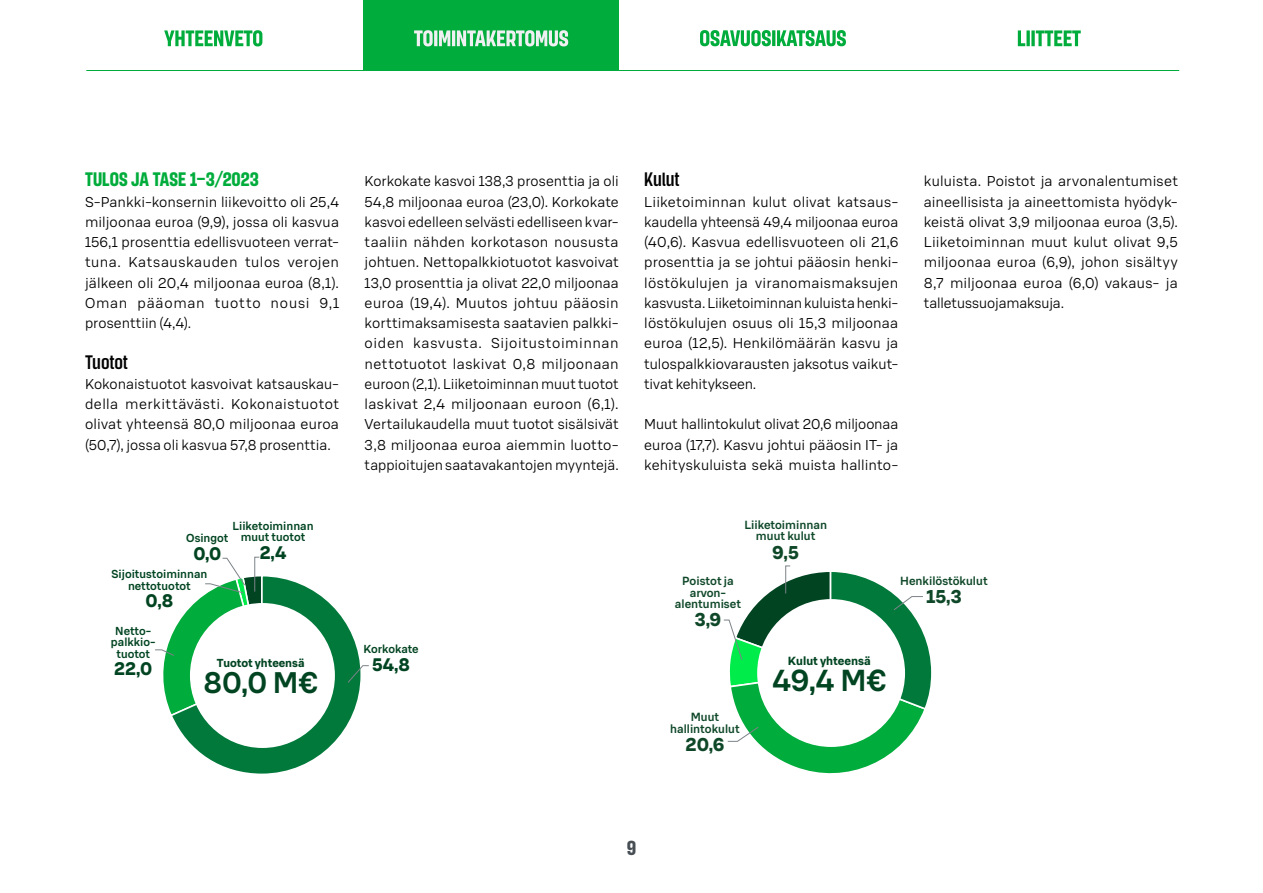
<style>
.page{position:relative;width:1263px;height:893px;background:#fff}
.page>*{position:absolute;margin:0;border:0;box-sizing:border-box;transform-origin:0 0}
.t1{font:500 29.7px "S Bonus UX";color:#004421}
.t2{font:500 29.1px "S Bonus UX";color:#004421}
.t3{font:700 20.25px "S Bonus Display";color:#474f54}
.H3_Otsikko_B{font:700 19.5px "S Bonus Display";color:#00ac3b}
.H4_Otsikko_C{font:600 19.5px "S Bonus Display";letter-spacing:-.005em;color:#000}
.t4{font:700 18.15px "S Bonus UX";color:#0f4829}
.t5{font:700 17.85px "S Bonus UX";color:#004421}
.P_Leipis{font:300 13.95px/20.2px "S Bonus UX";letter-spacing:.01em;color:#000;text-align:justify}
.t6{font:500 11.55px/11.6px "S Bonus UX";color:#0f4829;text-align:center}
.t7{font:700 11.55px "S Bonus UX";color:#004421}
.t8{font:500 11.25px/11.2px "S Bonus UX";color:#004421;text-align:center}
.t9{font:700 11.25px "S Bonus UX";color:#004421}
</style>
<div class="page">
<div style="left:364px;top:0;width:255px;height:71px;background:#00ac3b"></div>
<hr style="left:86px;top:70px;width:1093px;height:1px;background:#00ac3b">
<svg style="left:1018px;top:30px;width:63px;height:16px"></svg>
<svg style="left:164px;top:30px;width:98px;height:16px"></svg>
<svg style="left:414px;top:30px;width:154px;height:16px"></svg>
<svg style="left:700px;top:30px;width:146px;height:16px"></svg>
<svg style="left:155px;top:556px;width:214px;height:218px"></svg>
<svg style="left:723px;top:565px;width:209px;height:209px"></svg>
<h3 class="H3_Otsikko_B" style="left:85px;top:167px;width:175px">TULOS JA TASE 1–3/2023</h3>
<p class="P_Leipis" style="left:85px;top:191px;width:256px">S-Pankki-konsernin liikevoitto oli 25,4 miljoonaa euroa (9,9), jossa oli kasvua 156,1 prosenttia edellisvuoteen verrat&shy;tuna. Katsauskauden tulos verojen jälkeen oli 20,4 miljoonaa euroa (8,1).<br>Oman pääoman tuotto nousi 9,1 prosenttiin (4,4).</p>
<h4 class="H4_Otsikko_C" style="left:85px;top:350px;width:44px">Tuotot</h4>
<p class="P_Leipis" style="left:85px;top:373px;width:256px">Kokonaistuotot kasvoivat katsauskau&shy;della merkittävästi. Kokonaistuotot olivat yhteensä 80,0 miljoonaa euroa (50,7), jossa oli kasvua 57,8 prosenttia.</p>
<p class="t8" style="left:232px;top:520px;width:83px">Liiketoiminnan muut tuotot</p>
<p class="t5" style="left:260px;top:541px;width:28px">2,4</p>
<p class="t8" style="left:186px;top:532px;width:44px">Osingot</p>
<p class="t5" style="left:193px;top:541px;width:29px">0,0</p>
<p class="t8" style="left:111px;top:568px;width:97px">Sijoitustoiminnan nettotuotot</p>
<p class="t5" style="left:146px;top:589px;width:29px">0,8</p>
<p class="t8" style="left:111px;top:625px;width:46px">Netto&shy;palkkio&shy;tuotot</p>
<p class="t5" style="left:114px;top:657px;width:39px">22,0</p>
<p class="t9" style="left:217px;top:656px;width:89px">Tuotot yhteensä</p>
<h2 class="t2" style="left:203px;top:663px;width:116px">80,0 M€</h2>
<p class="P_Leipis" style="left:365px;top:171px;width:256px;text-align:left">Korkokate kasvoi 138,3 prosenttia ja oli 54,8 miljoonaa euroa (23,0). Korkokate kasvoi edelleen selvästi edelliseen kvar&shy;taaliin nähden korkotason noususta johtuen. Nettopalkkiotuotot kasvoivat 13,0 prosenttia ja olivat 22,0 miljoonaa euroa (19,4). Muutos johtuu pääosin korttimaksamisesta saatavien palkki&shy;oiden kasvusta. Sijoitustoiminnan nettotuotot laskivat 0,8 miljoonaan euroon (2,1). Liiketoiminnan muut tuotot laskivat 2,4 miljoonaan euroon (6,1).<br>Vertailukaudella muut tuotot sisälsivät 3,8 miljoonaa euroa aiemmin luotto&shy;tappioitujen saatavakantojen myyntejä.</p>
<h4 class="H4_Otsikko_C" style="left:644px;top:167px;width:37px">Kulut</h4>
<p class="P_Leipis" style="left:644px;top:191px;width:256px;text-align:left">Liiketoiminnan kulut olivat katsaus&shy;kaudella yhteensä 49,4 miljoonaa euroa (40,6). Kasvua edellisvuoteen oli 21,6 prosenttia ja se johtui pääosin henki&shy;löstökulujen ja viranomaismaksujen kasvusta. Liiketoiminnan kuluista henki&shy;löstökulujen osuus oli 15,3 miljoonaa euroa (12,5). Henkilömäärän kasvu ja tulospalkkiovarausten jaksotus vaikut&shy;tivat kehitykseen.</p>
<p class="P_Leipis" style="left:644px;top:414px;width:256px">Muut hallintokulut olivat 20,6 miljoonaa euroa (17,7). Kasvu johtui pääosin IT- ja kehityskuluista sekä muista hallinto-</p>
<p class="t6" style="left:744px;top:519px;width:84px">Liiketoiminnan muut kulut</p>
<h3 class="t4" style="left:772px;top:540px;width:28px">9,5</h3>
<p class="P_Leipis" style="left:924px;top:171px;width:256px">kuluista. Poistot ja arvonalentumiset aineellisista ja aineettomista hyödyk&shy;keistä olivat 3,9 miljoonaa euroa (3,5).<br>Liiketoiminnan muut kulut olivat 9,5 miljoonaa euroa (6,9), johon sisältyy 8,7 miljoonaa euroa (6,0) vakaus- ja talletussuojamaksuja.</p>
<p class="t8" style="left:364px;top:643px;width:57px">Korkokate</p>
<p class="t5" style="left:372px;top:653px;width:39px">54,8</p>
<p class="t6" style="left:675px;top:575px;width:68px">Poistot ja arvon&shy;alentumiset</p>
<h3 class="t4" style="left:695px;top:608px;width:28px">3,9</h3>
<p class="t6" style="left:670px;top:711px;width:71px">Muut hallintokulut</p>
<h3 class="t4" style="left:686px;top:732px;width:40px">20,6</h3>
<p class="t6" style="left:900px;top:575px;width:89px">Henkilöstökulut</p>
<h3 class="t4" style="left:926px;top:584px;width:37px">15,3</h3>
<p class="t7" style="left:788px;top:653px;width:84px">Kulut yhteensä</p>
<h1 class="t1" style="left:772px;top:660px;width:115px">49,4 M€</h1>
<h3 class="t3" style="left:627px;top:835px;width:11px">9</h3>
</div>
